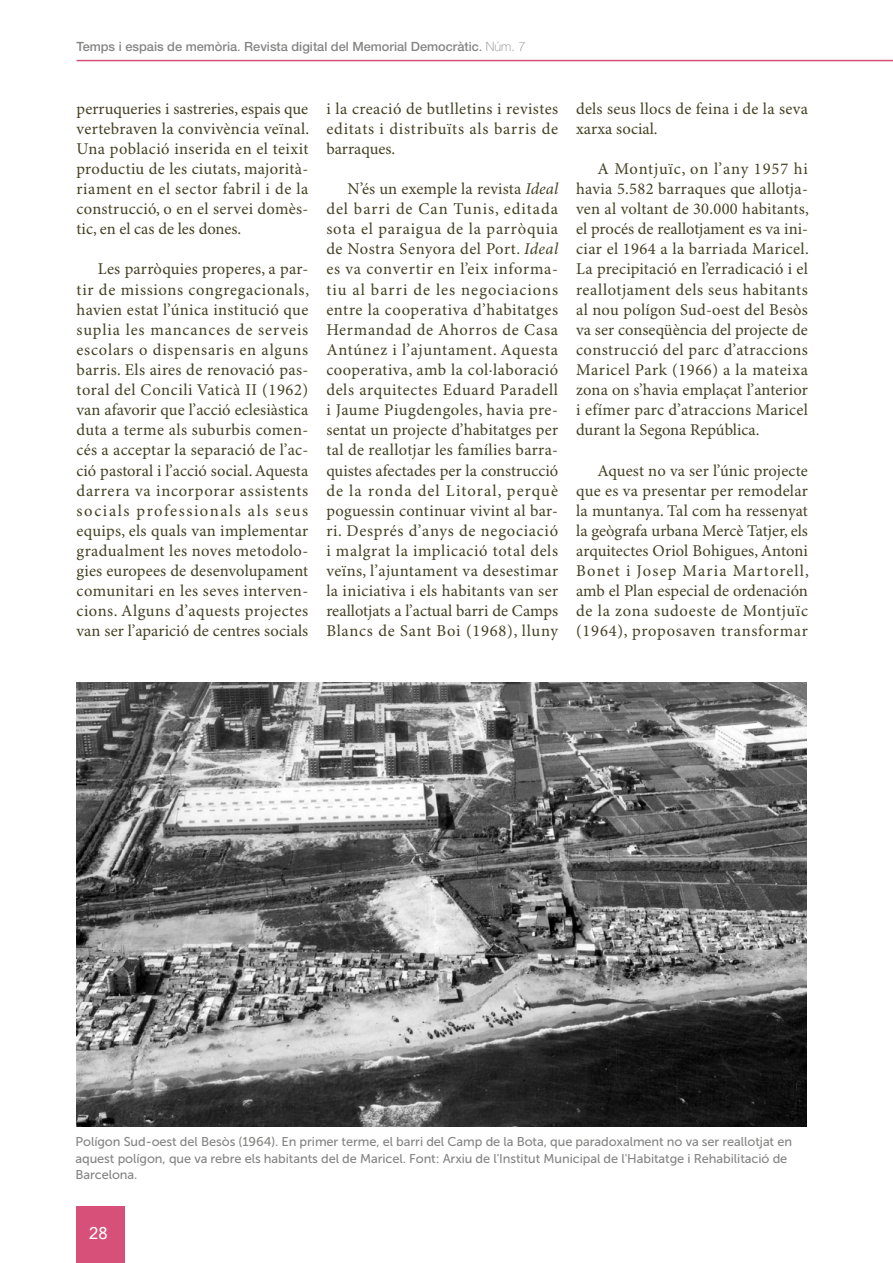
<style>
.page{position:relative;width:893px;height:1263px;background:#fff}
.page>*{position:absolute;margin:0;border:0;box-sizing:border-box;transform-origin:0 0}
.Text_01{font:16.5px/20.1px "Minion Pro";letter-spacing:.025em;color:#444023;text-align:justify}
.t1{font:16.5px "Microsoft Sans Serif";color:#fff}
.Peu_imatge{font:12.75px/16.5px "Museo Sans 500";letter-spacing:-.005em;color:#858584}
.t2{font:500 12.75px "Helvetica Neue LT Std";color:#858584}
.s1{font-weight:400}
.s2{font-weight:100}
.s3{font-style:italic}
</style>
<div class="page">
<div style="left:77px;top:1206px;width:48px;height:57px;background:#d65079"></div>
<hr style="left:77px;top:60px;width:816px;height:1px;background:#d65079">
<img style="left:76px;top:682px;width:730px;height:445px">
<p class="t2" style="left:77px;top:39px;width:450px">Temps i espais de memòria<span class="s1">.</span> Revista digital del Memorial Democràtic<span class="s1">.</span> <span class="s2">Núm. 7</span></p>
<p class="Text_01" style="left:77px;top:99px;width:234px">perruqueries i sastreries, espais que vertebraven la convivència veïnal.<br>Una població inserida en el teixit productiu de les ciutats, majorità&shy;riament en el sector fabril i de la construcció, o en el servei domès&shy;tic, en el cas de les dones.</p>
<p class="Text_01" style="left:77px;top:260px;width:234px;text-indent:21px">Les parròquies properes, a par&shy;tir de missions congregacionals, havien estat l’única institució que suplia les mancances de serveis escolars o dispensaris en alguns barris. Els aires de renovació pas&shy;toral del Concili Vaticà II (1962) van afavorir que l’acció eclesiàstica duta a terme als suburbis comen&shy;cés a acceptar la separació de l’ac&shy;ció pastoral i l’acció social. Aquesta darrera va incorporar assistents socials professionals als seus equips, els quals van implementar gradualment les noves metodolo&shy;gies europees de desenvolupament comunitari en les seves interven&shy;cions. Alguns d’aquests projectes van ser l’aparició de centres socials</p>
<p class="Text_01" style="left:326px;top:99px;width:233px">i la creació de butlletins i revistes editats i distribuïts als barris de barraques.</p>
<p class="Text_01" style="left:326px;top:179px;width:234px;text-indent:21px">N’és un exemple la revista <span class="s3">Ideal </span>del barri de Can Tunis, editada sota el paraigua de la parròquia de Nostra Senyora del Port. <span class="s3">Ideal </span>es va convertir en l’eix informa&shy;tiu al barri de les negociacions entre la cooperativa d’habitatges Hermandad de Ahorros de Casa Antúnez i l’ajuntament. Aquesta cooperativa, amb la col·laboració dels arquitectes Eduard Paradell i Jaume Piugdengoles, havia pre&shy;sentat un projecte d’habitatges per tal de reallotjar les famílies barra&shy;quistes afectades per la construcció de la ronda del Litoral, perquè poguessin continuar vivint al bar&shy;ri. Després d’anys de negociació i malgrat la implicació total dels veïns, l’ajuntament va desestimar la iniciativa i els habitants van ser reallotjats a l’actual barri de Camps Blancs de Sant Boi (1968), lluny</p>
<p class="Text_01" style="left:576px;top:99px;width:233px">dels seus llocs de feina i de la seva xarxa social.</p>
<p class="Text_01" style="left:576px;top:159px;width:234px;text-indent:21px">A Montjuïc, on l’any 1957 hi havia 5.582 barraques que allotja&shy;ven al voltant de 30.000 habitants, el procés de reallotjament es va ini&shy;ciar el 1964 a la barriada Maricel.<br>La precipitació en l’erradicació i el reallotjament dels seus habitants al nou polígon Sud-oest del Besòs va ser conseqüència del projecte de construcció del parc d’atraccions Maricel Park (1966) a la mateixa zona on s’havia emplaçat l’anterior i efímer parc d’atraccions Maricel durant la Segona República.</p>
<p class="Text_01" style="left:576px;top:461px;width:234px;text-indent:21px">Aquest no va ser l’únic projecte que es va presentar per remodelar la muntanya. Tal com ha ressenyat la geògrafa urbana Mercè Tatjer, els arquitectes Oriol Bohigues, Antoni Bonet i Josep Maria Martorell, amb el Plan especial de ordenación de la zona sudoeste de Montjuïc (1964), proposaven transformar</p>
<p class="Peu_imatge" style="left:75px;top:1134px;width:718px">Polígon Sud-oest del Besòs (1964). En primer terme, el barri del Camp de la Bota, que paradoxalment no va ser reallotjat en aquest polígon, que va rebre els habitants del de Maricel. Font: Arxiu de l'Institut Municipal de l'Habitatge i Rehabilitació de<br>Barcelona.</p>
<p class="t1" style="left:89px;top:1224px;width:20px">28</p>
</div>
